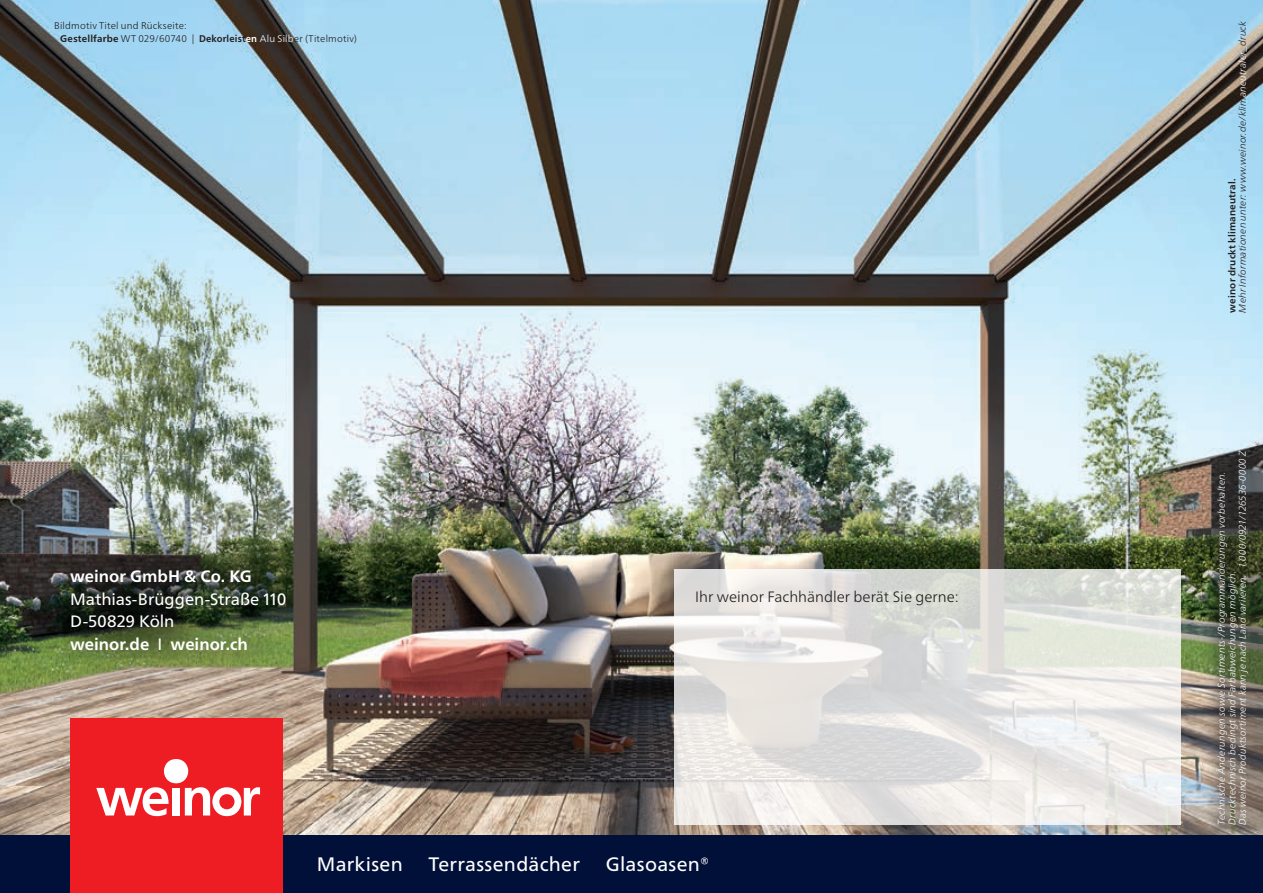
<style>
.page{position:relative;width:1263px;height:893px;background:#fff}
.page>*{position:absolute;margin:0;border:0;box-sizing:border-box;transform-origin:0 0}
.t1{font:19.5px "Frutiger Neue LTW1 G";letter-spacing:.015em;color:#fff}
.t2{font:16.5px/22.5px "Frutiger Neue LTW1 G";color:#fff}
.t3{font:700 16.5px "Frutiger Neue LTW1 G";color:#fff}
.t4{font:300 15px "Frutiger Neue LTW1 G";color:#231f20}
.t5{font:italic 300 9.75px/10.6px "Frutiger Neue LTW1 G";letter-spacing:.02em;color:#fff}
.t6{font:300 9.75px/12.8px "Frutiger Neue LTW1 G";letter-spacing:.02em;color:#231f20}
.t7{font:italic 300 9.75px/10.6px "Frutiger Neue LTW1 G";letter-spacing:.015em;color:#231f20}
.s1{font-weight:700}
.s2{font-weight:700;color:#fff}
.s3{color:#fff}
.s4{font-weight:700;font-style:normal}
</style>
<div class="page">
<img style="left:0;top:0;width:1263px;height:836px">
<img style="left:1201px;top:442px;width:62px;height:394px">
<svg style="left:1231px;top:14px;width:32px;height:95px;background:#7b878a"></svg>
<div style="left:0;top:836px;width:1263px;height:57px;background:#001039"></div>
<div style="left:70px;top:719px;width:213px;height:174px;background:#ee1d23"></div>
<svg style="left:96px;top:787px;width:73px;height:29px"></svg>
<div style="left:172px;top:788px;width:8px;height:27px;background:#fff"></div>
<div style="left:164px;top:759px;width:24px;height:24px;background:#fff;border-radius:50%"></div>
<svg style="left:185px;top:787px;width:75px;height:29px"></svg>
<svg style="left:674px;top:570px;width:506px;height:255px;background:#e5e4e1"></svg>
<img style="left:12px;top:511px;width:325px;height:200px">
<p class="t6" style="left:60px;top:19px;width:298px;text-indent:-6px">Bildmotiv Titel und Rückseite:<br><span class="s1">Gestellfarbe</span> WT 029/60740 | <span class="s1">Dekorleist</span><span class="s2">en</span> <span class="s3">Alu Silb</span>er (Titelmotiv)</p>
<h2 class="t3" style="left:70px;top:567px;width:183px">weinor GmbH &amp; Co. KG</h2>
<h2 class="t2" style="left:70px;top:588px;width:218px">Mathias-Brüggen-Straße 110<br>D-50829 Köln<br><span class="s1">weinor.de</span> I <span class="s1">weinor.ch</span></h2>
<h3 class="t4" style="left:695px;top:587px;width:265px">Ihr weinor Fachhändler berät Sie gerne:</h3>
<h1 class="t1" style="left:317px;top:852px;width:88px">Markisen</h1>
<h1 class="t1" style="left:429px;top:852px;width:153px">Terrassendächer</h1>
<h1 class="t1" style="left:606px;top:852px;width:105px">Glasoasen®</h1>
<p class="t7" style="left:1226px;top:313px;width:293px;rotate:-90deg"><span class="s4">weinor druckt klimaneutral.<br></span>Mehr Informationen unter: www.weinor.de/klim<span class="s3">aneutraler_</span>druck</p>
<p class="t5" style="left:1216px;top:825px;width:376px;rotate:-90deg">Technische Änderungen sowie Sortiments-/Programmänderungen vorbehalten.<br>Drucktechnisch bedingt sind Farbabweichungen möglich.<br>Das weinor Produktsortiment kann je nach Land variieren. 1.000/0921/126536-0000 Z</p>
</div>
